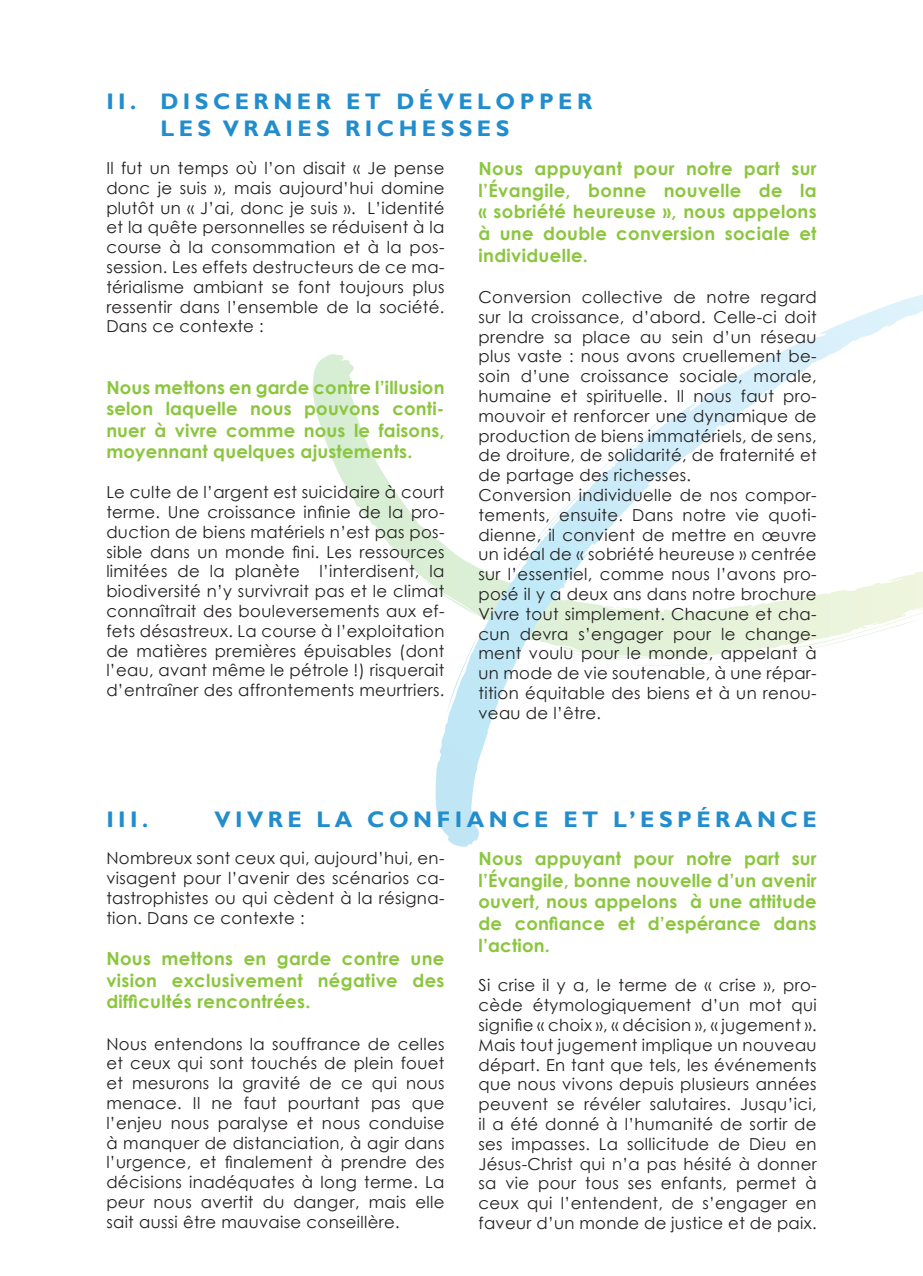
<style>
.page{position:relative;width:923px;height:1276px;background:#fff}
.page>*{position:absolute;margin:0;border:0;box-sizing:border-box;transform-origin:0 0}
.t1{font:700 22.5px "Gill Sans";letter-spacing:.2em;color:#228dcd}
.t2{font:700 18px/21.6px "Century Gothic";letter-spacing:.015em;color:#8bc63e;text-align:justify}
.t3{font:16.5px/19.8px "Century Gothic";letter-spacing:.02em;color:#231f20;text-align:justify}
</style>
<div class="page">
<svg style="left:312px;top:354px;width:123px;height:221px"></svg>
<svg style="left:420px;top:575px;width:15px;height:14px"></svg>
<svg style="left:435px;top:294px;width:488px;height:542px"></svg>
<p class="t1" style="left:106px;top:88px;width:487px">II. DISCERNER ET DÉVELOPPER</p>
<p class="t1" style="left:160px;top:115px;width:350px">LES VRAIES RICHESSES</p>
<p class="t3" style="left:106px;top:158px;width:340px">Il fut un temps où l’on disait « Je pense donc je suis », mais aujourd’hui domine plutôt un « J’ai, donc je suis ». L’identité et la quête personnelles se réduisent à la course à la consommation et à la pos&shy;session. Les effets destructeurs de ce ma&shy;térialisme ambiant se font toujours plus ressentir dans l’ensemble de la société.<br>Dans ce contexte :</p>
<p class="t2" style="left:106px;top:375px;width:340px">Nous mettons en garde contre l’illusion selon laquelle nous pouvons conti&shy;nuer à vivre comme nous le faisons, moyennant quelques ajustements.</p>
<p class="t3" style="left:106px;top:482px;width:340px">Le culte de l’argent est suicidaire à court terme. Une croissance infinie de la pro&shy;duction de biens matériels n’est pas pos&shy;sible dans un monde fini. Les ressources limitées de la planète l’interdisent, la biodiversité n’y survivrait pas et le climat connaîtrait des bouleversements aux ef&shy;fets désastreux. La course à l’exploitation de matières premières épuisables (dont l’eau, avant même le pétrole !) risquerait d’entraîner des affrontements meurtriers.</p>
<p class="t2" style="left:478px;top:157px;width:340px">Nous appuyant pour notre part sur l’Évangile, bonne nouvelle de la « sobriété heureuse », nous appelons à une double conversion sociale et individuelle.</p>
<p class="t3" style="left:478px;top:287px;width:340px">Conversion collective de notre regard sur la croissance, d’abord. Celle-ci doit prendre sa place au sein d’un réseau plus vaste : nous avons cruellement be&shy;soin d’une croissance sociale, morale, humaine et spirituelle. Il nous faut pro&shy;mouvoir et renforcer une dynamique de production de biens immatériels, de sens, de droiture, de solidarité, de fraternité et de partage des richesses.</p>
<p class="t3" style="left:478px;top:485px;width:340px">Conversion individuelle de nos compor&shy;tements, ensuite. Dans notre vie quoti&shy;dienne, il convient de mettre en œuvre un idéal de « sobriété heureuse » centrée sur l’essentiel, comme nous l’avons pro&shy;posé il y a deux ans dans notre brochure Vivre tout simplement. Chacune et cha&shy;cun devra s’engager pour le change&shy;ment voulu pour le monde, appelant à un mode de vie soutenable, à une répar&shy;tition équitable des biens et à un renou&shy;veau de l’être.</p>
<p class="t1" style="left:106px;top:805px;width:44px">III.</p>
<p class="t1" style="left:214px;top:805px;width:604px">VIVRE LA CONFIANCE ET L’ESPÉRANCE</p>
<p class="t3" style="left:106px;top:848px;width:340px">Nombreux sont ceux qui, aujourd’hui, en&shy;visagent pour l’avenir des scénarios ca&shy;tastrophistes ou qui cèdent à la résigna&shy;tion. Dans ce contexte :</p>
<p class="t2" style="left:106px;top:946px;width:340px">Nous mettons en garde contre une vision exclusivement négative des difficultés rencontrées.</p>
<p class="t3" style="left:106px;top:1033px;width:340px">Nous entendons la souffrance de celles et ceux qui sont touchés de plein fouet et mesurons la gravité de ce qui nous menace. Il ne faut pourtant pas que l’enjeu nous paralyse et nous conduise à manquer de distanciation, à agir dans l’urgence, et finalement à prendre des décisions inadéquates à long terme. La peur nous avertit du danger, mais elle sait aussi être mauvaise conseillère.</p>
<p class="t2" style="left:478px;top:847px;width:340px">Nous appuyant pour notre part sur l’Évangile, bonne nouvelle d’un avenir ouvert, nous appelons à une attitude de confiance et d’espérance dans l’action.</p>
<p class="t3" style="left:478px;top:975px;width:340px">Si crise il y a, le terme de « crise », pro&shy;cède étymologiquement d’un mot qui signifie « choix », « décision », « jugement ».<br>Mais tout jugement implique un nouveau départ. En tant que tels, les événements que nous vivons depuis plusieurs années peuvent se révéler salutaires. Jusqu’ici, il a été donné à l’humanité de sortir de ses impasses. La sollicitude de Dieu en Jésus-Christ qui n’a pas hésité à donner sa vie pour tous ses enfants, permet à ceux qui l’entendent, de s’engager en faveur d’un monde de justice et de paix.</p>
</div>
